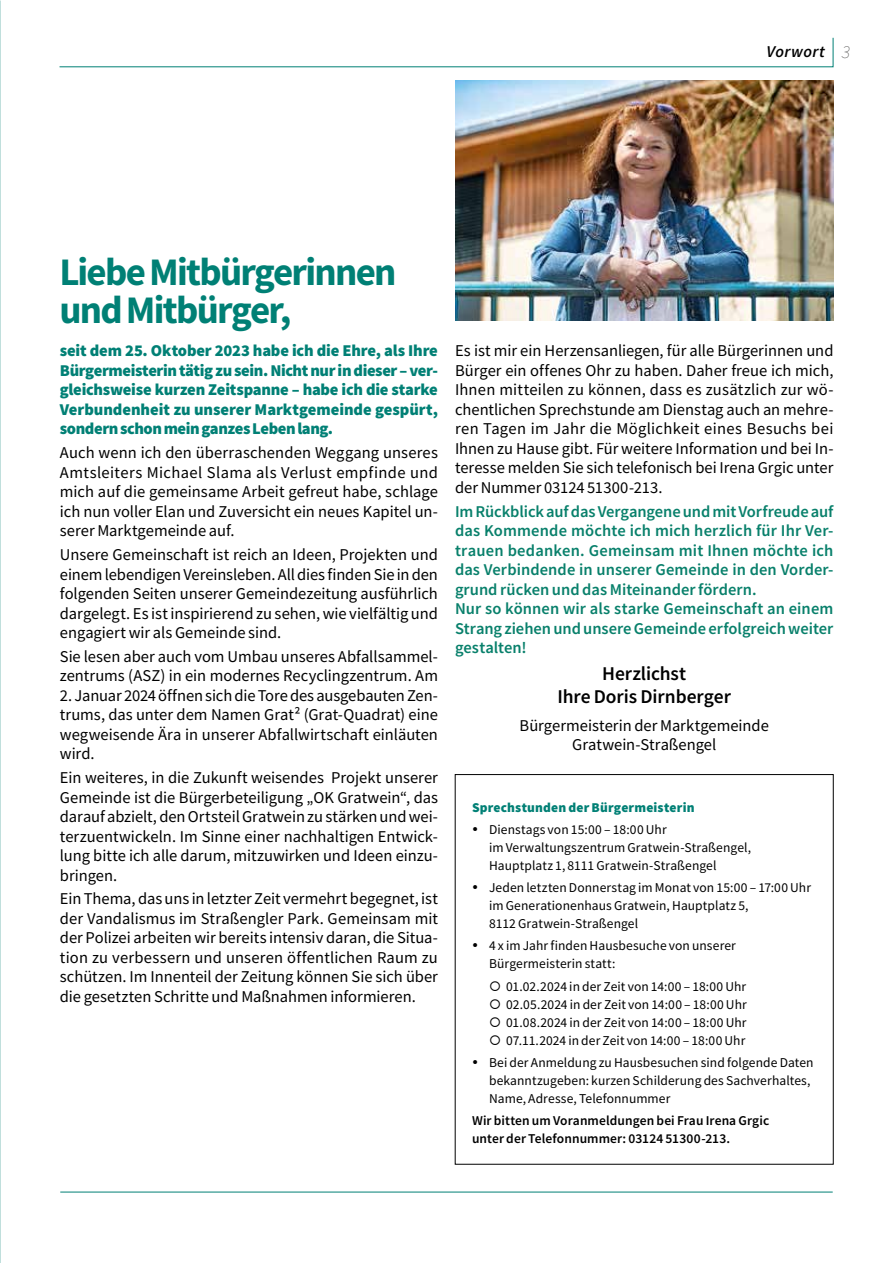
<style>
.page{position:relative;width:893px;height:1263px;background:#fff}
.page>*{position:absolute;margin:0;border:0;box-sizing:border-box;transform-origin:0 0}
.t1{font:700 39px/37.5px "Source Sans Pro";letter-spacing:-.045em;color:#008075}
.t2{font:600 19.5px/22.5px "Source Sans Pro";letter-spacing:-.005em;color:#000;text-align:center}
.t3{font:16.5px/19.5px "Source Sans Pro";color:#000;text-align:justify}
.t4{font:600 16.5px/19.5px "Source Sans Pro";letter-spacing:.005em;color:#08806b}
.t5{font:900 16.5px/19.5px "Source Sans Pro";letter-spacing:-.025em;color:#008075;text-align:justify}
.t6{font:italic 600 16.5px "Source Sans Pro";letter-spacing:.025em;color:#000}
.t7{font:13.5px/18px "Source Sans Pro";letter-spacing:.005em;color:#000}
.t8{font:600 13.5px/18px "Source Sans Pro";letter-spacing:.005em;color:#000}
.t9{font:900 13.5px "Source Sans Pro";letter-spacing:.01em;color:#008075}
.s1{font-weight:200;font-size:18px;color:#565655}
</style>
<div class="page">
<hr style="left:60px;top:1192px;width:773px;height:1px;background:#008075">
<img style="left:455px;top:81px;width:378px;height:239px">
<svg style="left:59px;top:37px;width:775px;height:31px"></svg>
<p class="t6" style="left:767px;top:41px;width:85px">Vorwort <span class="s1">3</span></p>
<h1 class="t1" style="left:60px;top:253px;width:338px">Liebe Mitbürgerinnen und Mitbürger,</h1>
<p class="t5" style="left:60px;top:341px;width:380px">seit dem 25. Oktober 2023 habe ich die Ehre, als Ihre Bürgermeisterin tätig zu sein. Nicht nur in dieser – ver&shy;gleichsweise kurzen Zeitspanne – habe ich die starke Verbundenheit zu unserer Marktgemeinde gespürt, sondern schon mein ganzes Leben lang.</p>
<p class="t3" style="left:60px;top:443px;width:380px">Auch wenn ich den überraschenden Weggang unseres Amtsleiters Michael Slama als Verlust empfinde und mich auf die gemeinsame Arbeit gefreut habe, schlage ich nun voller Elan und Zuversicht ein neues Kapitel un&shy;serer Marktgemeinde auf.</p>
<p class="t3" style="left:60px;top:545px;width:380px">Unsere Gemeinschaft ist reich an Ideen, Projekten und einem lebendigen Vereinsleben. All dies finden Sie in den folgenden Seiten unserer Gemeindezeitung ausführlich dargelegt. Es ist inspirierend zu sehen, wie vielfältig und engagiert wir als Gemeinde sind.</p>
<p class="t3" style="left:60px;top:646px;width:380px">Sie lesen aber auch vom Umbau unseres Abfallsammel&shy;zentrums (ASZ) in ein modernes Recyclingzentrum. Am</p>
<p class="t3" style="left:60px;top:685px;width:380px">2. Januar 2024 öffnen sich die Tore des ausgebauten Zen&shy;trums, das unter dem Namen Grat² (Grat-Quadrat) eine wegweisende Ära in unserer Abfallwirtschaft einläuten wird.</p>
<p class="t3" style="left:60px;top:768px;width:380px">Ein weiteres, in die Zukunft weisendes Projekt unserer Gemeinde ist die Bürgerbeteiligung „OK Gratwein“, das darauf abzielt, den Ortsteil Gratwein zu stärken und wei&shy;terzuentwickeln. Im Sinne einer nachhaltigen Entwick&shy;lung bitte ich alle darum, mitzuwirken und Ideen einzu&shy;bringen.</p>
<p class="t3" style="left:60px;top:889px;width:380px">Ein Thema, das uns in letzter Zeit vermehrt begegnet, ist der Vandalismus im Straßengler Park. Gemeinsam mit der Polizei arbeiten wir bereits intensiv daran, die Situa&shy;tion zu verbessern und unseren öffentlichen Raum zu schützen. Im Innenteil der Zeitung können Sie sich über die gesetzten Schritte und Maßnahmen informieren.</p>
<p class="t3" style="left:455px;top:341px;width:380px">Es ist mir ein Herzensanliegen, für alle Bürgerinnen und Bürger ein offenes Ohr zu haben. Daher freue ich mich, Ihnen mitteilen zu können, dass es zusätzlich zur wö&shy;chentlichen Sprechstunde am Dienstag auch an mehre&shy;ren Tagen im Jahr die Möglichkeit eines Besuchs bei Ihnen zu Hause gibt. Für weitere Information und bei In&shy;teresse melden Sie sich telefonisch bei Irena Grgic unter der Nummer 03124 51300-213.</p>
<p class="t4" style="left:455px;top:501px;width:380px">Im Rückblick auf das Vergangene und mit Vorfreude auf das Kommende möchte ich mich herzlich für Ihr Ver&shy;trauen bedanken. Gemeinsam mit Ihnen möchte ich das Verbindende in unserer Gemeinde in den Vorder&shy;grund rücken und das Miteinander fördern.<br>Nur so können wir als starke Gemeinschaft an einem Strang ziehen und unsere Gemeinde erfolgreich weiter gestalten!</p>
<p class="t2" style="left:557px;top:662px;width:175px">Herzlichst<br>Ihre Doris Dirnberger</p>
<p class="t3" style="left:519px;top:715px;width:251px;text-align:center">Bürgermeisterin der Marktgemeinde<br>Gratwein-Straßengel</p>
<p class="t9" style="left:472px;top:798px;width:224px">Sprechstunden der Bürgermeisterin</p>
<p class="t7" style="left:489px;top:820px;width:264px">Dienstags von 15:00 – 18:00 Uhr<br>im Verwaltungszentrum Gratwein-Straßengel,<br>Hauptplatz 1, 8111 Gratwein-Straßengel</p>
<p class="t7" style="left:489px;top:879px;width:323px">Jeden letzten Donnerstag im Monat von 15:00 – 17:00 Uhr im Generationenhaus Gratwein, Hauptplatz 5,<br>8112 Gratwein-Straßengel</p>
<p class="t7" style="left:489px;top:937px;width:248px">4 x im Jahr finden Hausbesuche von unserer<br>Bürgermeisterin statt:</p>
<p class="t7" style="left:506px;top:977px;width:242px;text-align:justify">01.02.2024 in der Zeit von 14:00 – 18:00 Uhr 02.05.2024 in der Zeit von 14:00 – 18:00 Uhr 01.08.2024 in der Zeit von 14:00 – 18:00 Uhr 07.11.2024 in der Zeit von 14:00 – 18:00 Uhr</p>
<p class="t7" style="left:489px;top:1053px;width:326px">Bei der Anmeldung zu Hausbesuchen sind folgende Daten bekanntzugeben: kurzen Schilderung des Sachverhaltes,<br>Name, Adresse, Telefonnummer</p>
<p class="t8" style="left:472px;top:1111px;width:299px">Wir bitten um Voranmeldungen bei Frau Irena Grgic unter der Telefonnummer: 03124 51300-213.</p>
</div>
